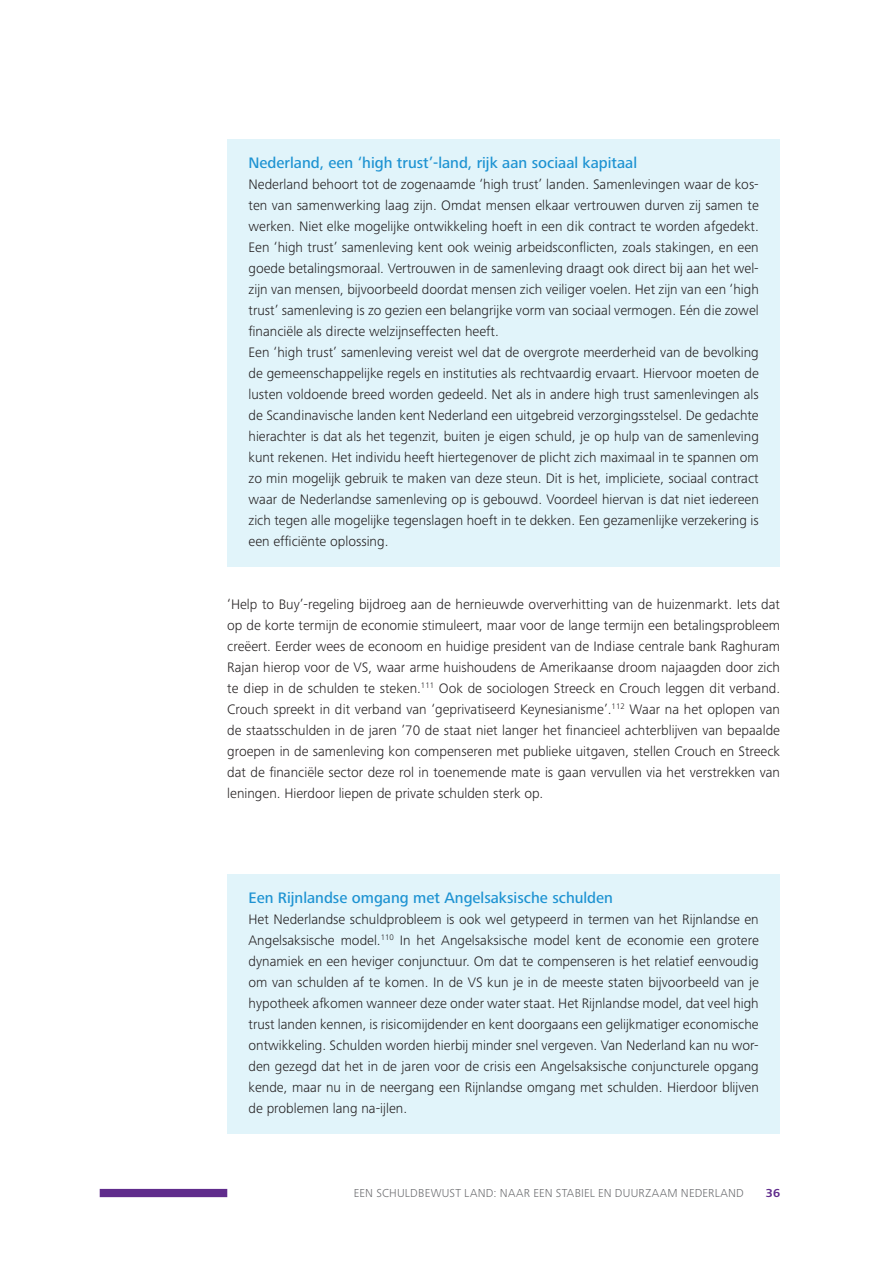
<style>
.page{position:relative;width:893px;height:1263px;background:#fff}
.page>*{position:absolute;margin:0;border:0;box-sizing:border-box;transform-origin:0 0}
.t1{font:500 15.75px "Frutiger Next Pro";color:#1e93d2}
.t2{font:300 14.25px/21px "Frutiger Next Pro";color:#231f20;text-align:justify}
.t3{font:300 12px "Frutiger Next Pro";letter-spacing:.015em;color:#6c6d70}
.t4{font:700 12px "Frutiger Next Pro";color:#602c8c}
</style>
<div class="page">
<div style="left:100px;top:1189px;width:127px;height:8px;background:#602c8c"></div>
<div style="left:227px;top:874px;width:553px;height:260px;background:#e1f4fa"></div>
<div style="left:227px;top:139px;width:553px;height:428px;background:#e1f4fa"></div>
<p class="t1" style="left:249px;top:154px;width:390px">Nederland, een ‘high trust’-land, rijk aan sociaal kapitaal</p>
<p class="t2" style="left:249px;top:174px;width:512px;text-align:left">Nederland behoort tot de zogenaamde ‘high trust’ landen. Samenlevingen waar de kos&shy;ten van samenwerking laag zijn. Omdat mensen elkaar vertrouwen durven zij samen te werken. Niet elke mogelijke ontwikkeling hoeft in een dik contract te worden afgedekt.<br>Een ‘high trust’ samenleving kent ook weinig arbeidsconflicten, zoals stakingen, en een goede betalingsmoraal. Vertrouwen in de samenleving draagt ook direct bij aan het wel&shy;zijn van mensen, bijvoorbeeld doordat mensen zich veiliger voelen. Het zijn van een ‘high trust’ samenleving is zo gezien een belangrijke vorm van sociaal vermogen. Eén die zowel financiële als directe welzijnseffecten heeft.<br>Een ‘high trust’ samenleving vereist wel dat de overgrote meerderheid van de bevolking de gemeenschappelijke regels en instituties als rechtvaardig ervaart. Hiervoor moeten de lusten voldoende breed worden gedeeld. Net als in andere high trust samenlevingen als de Scandinavische landen kent Nederland een uitgebreid verzorgingsstelsel. De gedachte hierachter is dat als het tegenzit, buiten je eigen schuld, je op hulp van de samenleving kunt rekenen. Het individu heeft hiertegenover de plicht zich maximaal in te spannen om zo min mogelijk gebruik te maken van deze steun. Dit is het, impliciete, sociaal contract waar de Nederlandse samenleving op is gebouwd. Voordeel hiervan is dat niet iedereen zich tegen alle mogelijke tegenslagen hoeft in te dekken. Een gezamenlijke verzekering is een efficiënte oplossing.</p>
<p class="t2" style="left:227px;top:594px;width:554px">‘Help to Buy’-regeling bijdroeg aan de hernieuwde oververhitting van de huizenmarkt. Iets dat op de korte termijn de economie stimuleert, maar voor de lange termijn een betalingsprobleem creëert. Eerder wees de econoom en huidige president van de Indiase centrale bank Raghuram Rajan hierop voor de VS, waar arme huishoudens de Amerikaanse droom najaagden door zich te diep in de schulden te steken.<sup>111</sup> Ook de sociologen Streeck en Crouch leggen dit verband.<br>Crouch spreekt in dit verband van ‘geprivatiseerd Keynesianisme’.<sup>112</sup> Waar na het oplopen van de staatsschulden in de jaren ’70 de staat niet langer het financieel achterblijven van bepaalde groepen in de samenleving kon compenseren met publieke uitgaven, stellen Crouch en Streeck dat de financiële sector deze rol in toenemende mate is gaan vervullen via het verstrekken van leningen. Hierdoor liepen de private schulden sterk op.</p>
<p class="t1" style="left:249px;top:889px;width:366px">Een Rijnlandse omgang met Angelsaksische schulden</p>
<p class="t2" style="left:249px;top:909px;width:512px">Het Nederlandse schuldprobleem is ook wel getypeerd in termen van het Rijnlandse en Angelsaksische model.<sup>110</sup> In het Angelsaksische model kent de economie een grotere dynamiek en een heviger conjunctuur. Om dat te compenseren is het relatief eenvoudig om van schulden af te komen. In de VS kun je in de meeste staten bijvoorbeeld van je hypotheek afkomen wanneer deze onder water staat. Het Rijnlandse model, dat veel high trust landen kennen, is risicomijdender en kent doorgaans een gelijkmatiger economische ontwikkeling. Schulden worden hierbij minder snel vergeven. Van Nederland kan nu wor&shy;den gezegd dat het in de jaren voor de crisis een Angelsaksische conjuncturele opgang kende, maar nu in de neergang een Rijnlandse omgang met schulden. Hierdoor blijven de problemen lang na-ijlen.</p>
<p class="t3" style="left:354px;top:1186px;width:391px">EEN SCHULDBEWUST LAND: NAAR EEN STABIEL EN DUURZAAM NEDERLAND</p>
<p class="t4" style="left:766px;top:1186px;width:16px">36</p>
</div>
